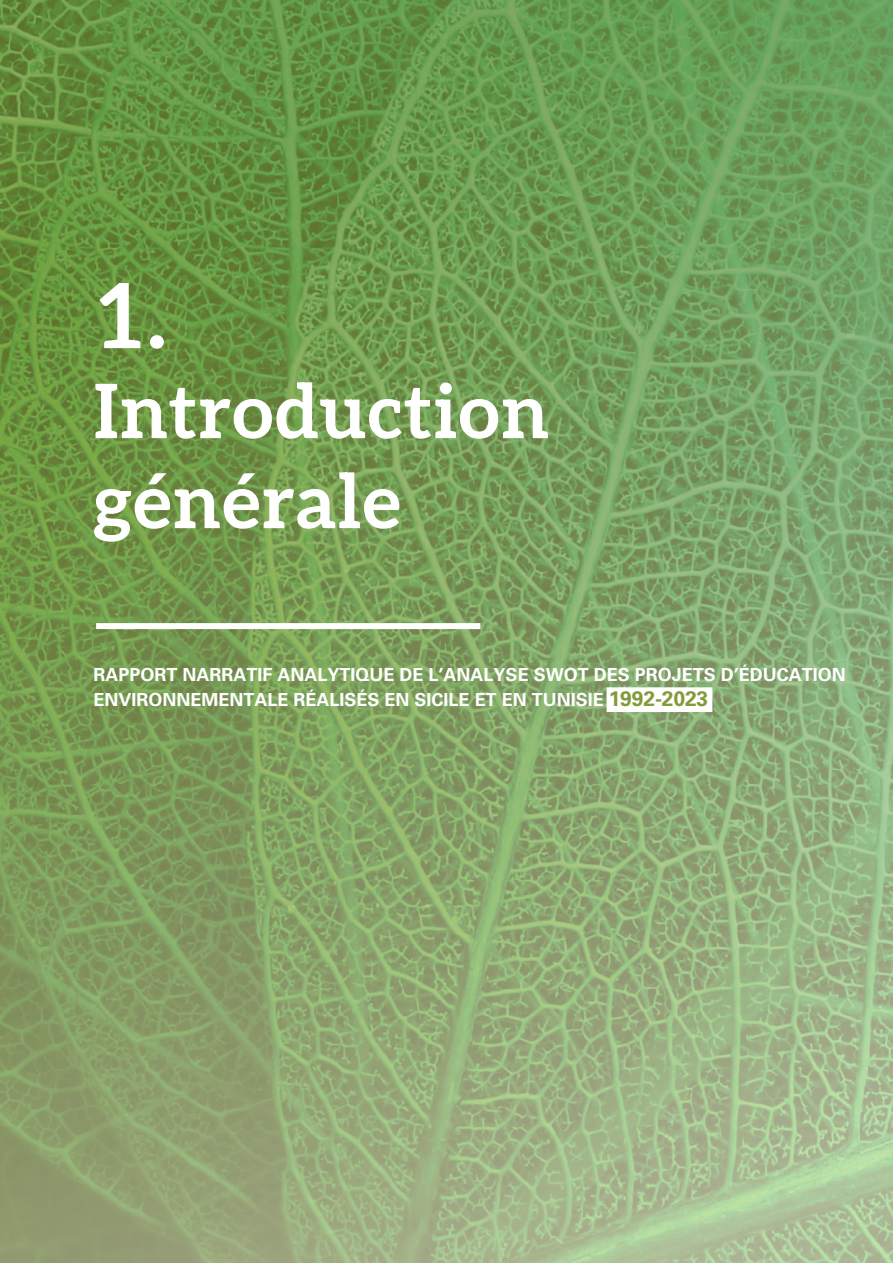
<style>
.page{position:relative;width:893px;height:1263px;background:#fff}
.page>*{position:absolute;margin:0;border:0;box-sizing:border-box;transform-origin:0 0}
.t1{font:90px "Aleo";color:#fff}
.t2{font:75px/90px "Aleo";letter-spacing:.01em;color:#fff}
.t3{font:700 18px/25.2px "Univers LT Std";color:#fff}
.s1{font-size:21px;color:#819b3b}
</style>
<div class="page">
<img style="left:0;top:0;width:893px;height:1263px">
<div style="left:96px;top:623px;width:384px;height:6px;background:#fff"></div>
<div style="left:607px;top:687px;width:105px;height:25px;background:#fff"></div>
<h1 class="t1" style="left:94px;top:245px;width:75px">1.</h1>
<h2 class="t2" style="left:94px;top:363px;width:457px">Introduction générale</h2>
<p class="t3" style="left:94px;top:662px;width:754px">RAPPORT NARRATIF ANALYTIQUE DE L’ANALYSE SWOT DES PROJETS D’ÉDUCATION<br>ENVIRONNEMENTALE RÉALISÉS EN SICILE ET EN TUNISIE <span class="s1">1992-2023</span></p>
</div>
